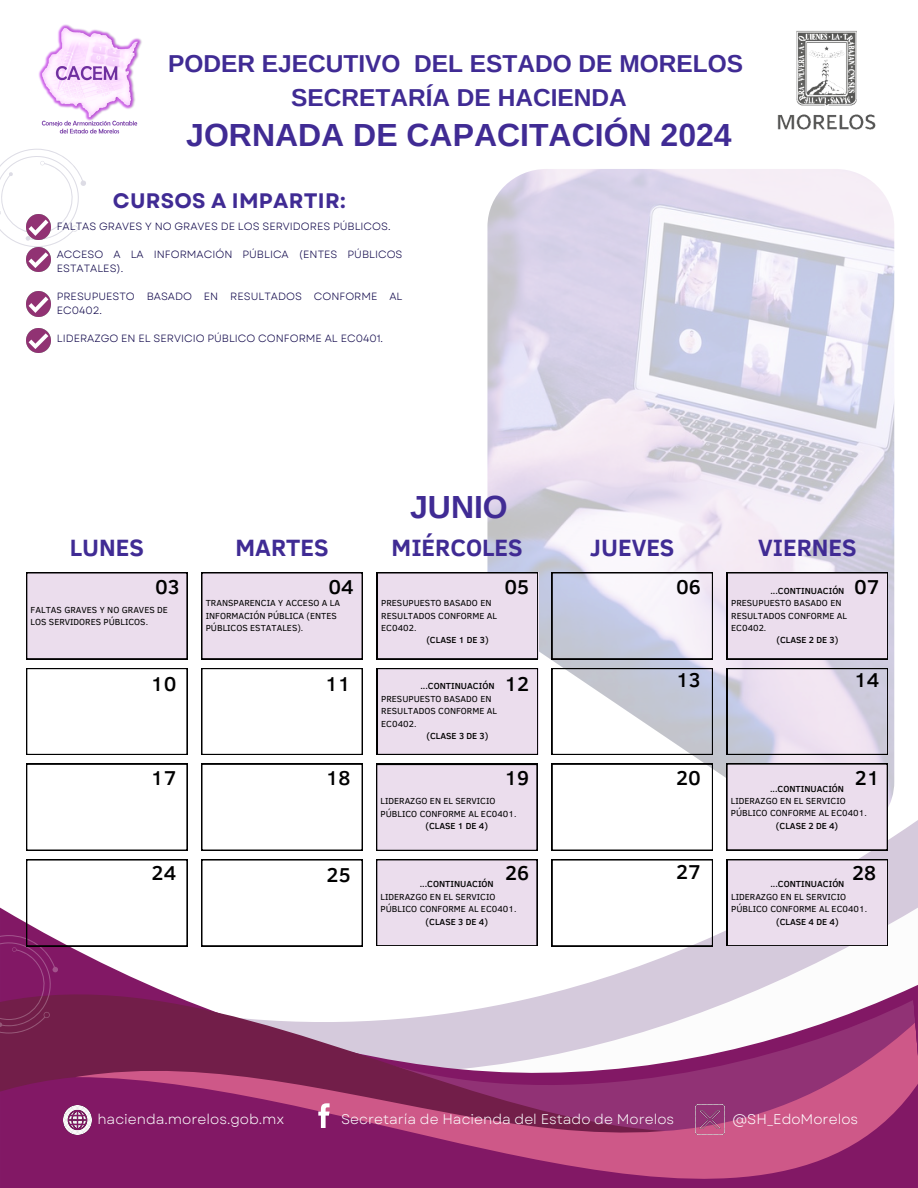
<style>
.page{position:relative;width:918px;height:1188px;background:#fff}
.page>*{position:absolute;margin:0;border:0;box-sizing:border-box;transform-origin:0 0}
.t1{font:700 31.95px "Arimo";color:#402b94}
.t2{font:700 24.45px/33.8px "Arimo";color:#402b94;text-align:center}
.t3{font:700 24.15px "Clear Sans";color:#402b94}
.t4{font:700 21px "Garet";letter-spacing:.01em;color:#402b94}
.t5{font:500 20.55px "Clear Sans";color:#000}
.t6{font:13.95px "Garet";color:#fcfcfc}
.t7{font:13.95px "Garet";color:#fff}
.t8{font:10.5px/14px "Garet";color:#0a0046}
.t9{font:9px/12.3px "Clear Sans";color:#000}
.t10{font:500 9px "Clear Sans";color:#000}
</style>
<div class="page">
<svg style="left:0;top:149px;width:86px;height:98px"></svg>
<img style="left:38px;top:24px;width:104px;height:110px">
<img style="left:777px;top:30px;width:99px;height:100px">
<img style="left:487px;top:169px;width:407px;height:592px">
<svg style="left:0;top:761px;width:918px;height:427px"></svg>
<svg style="left:74px;top:986px;width:844px;height:202px;background:#ab5e8e"></svg>
<img style="left:64px;top:1106px;width:28px;height:28px">
<svg style="left:318px;top:1103px;width:12px;height:25px"></svg>
<img style="left:695px;top:1105px;width:30px;height:29px">
<div style="left:727px;top:572px;width:161px;height:87px;background:#ebdded"></div>
<svg style="left:727px;top:668px;width:161px;height:87px;background:#d8d0e0"></svg>
<svg style="left:552px;top:572px;width:161px;height:87px"></svg>
<svg style="left:552px;top:668px;width:161px;height:87px"></svg>
<svg style="left:552px;top:764px;width:161px;height:86px"></svg>
<svg style="left:552px;top:859px;width:161px;height:87px"></svg>
<div style="left:376px;top:764px;width:161px;height:87px;background:#ebdded"></div>
<div style="left:201px;top:572px;width:161px;height:87px;background:#ebdded"></div>
<svg style="left:201px;top:668px;width:161px;height:87px"></svg>
<svg style="left:201px;top:764px;width:161px;height:86px"></svg>
<svg style="left:201px;top:859px;width:161px;height:87px"></svg>
<div style="left:26px;top:572px;width:161px;height:87px;background:#ebdded"></div>
<svg style="left:26px;top:668px;width:161px;height:87px"></svg>
<svg style="left:26px;top:764px;width:161px;height:86px"></svg>
<svg style="left:0;top:859px;width:187px;height:175px"></svg>
<div style="left:727px;top:859px;width:161px;height:87px;background:#ebdded"></div>
<div style="left:727px;top:764px;width:160px;height:86px;background:#ebdded"></div>
<div style="left:377px;top:668px;width:161px;height:87px;background:#ebdded"></div>
<div style="left:376px;top:859px;width:161px;height:87px;background:#ebdded"></div>
<div style="left:377px;top:572px;width:161px;height:87px;background:#ebdded"></div>
<img style="left:26px;top:215px;width:25px;height:24px">
<img style="left:26px;top:247px;width:25px;height:25px">
<img style="left:26px;top:291px;width:25px;height:25px">
<img style="left:26px;top:328px;width:25px;height:25px">
<p class="t2" style="left:168px;top:47px;width:577px">PODER EJECUTIVO DEL ESTADO DE MORELOS<br>SECRETARÍA DE HACIENDA</p>
<p class="t1" style="left:186px;top:117px;width:547px">JORNADA DE CAPACITACIÓN 2024</p>
<h2 class="t4" style="left:113px;top:185px;width:234px">CURSOS A IMPARTIR:</h2>
<p class="t8" style="left:57px;top:219px;width:335px">FALTAS GRAVES Y NO GRAVES DE LOS SERVIDORES PÚBLICOS.</p>
<p class="t8" style="left:57px;top:247px;width:347px">ACCESO A LA INFORMACIÓN PÚBLICA (ENTES PÚBLICOS<br>ESTATALES).</p>
<p class="t8" style="left:57px;top:289px;width:347px">PRESUPUESTO BASADO EN RESULTADOS CONFORME AL<br>EC0402.</p>
<p class="t8" style="left:57px;top:331px;width:328px">LIDERAZGO EN EL SERVICIO PÚBLICO CONFORME AL EC0401.</p>
<p class="t1" style="left:410px;top:489px;width:99px">JUNIO</p>
<p class="t3" style="left:70px;top:530px;width:76px">LUNES</p>
<p class="t3" style="left:235px;top:530px;width:95px">MARTES</p>
<p class="t3" style="left:392px;top:530px;width:133px">MIÉRCOLES</p>
<p class="t5" style="left:155px;top:571px;width:26px">03</p>
<p class="t5" style="left:328px;top:571px;width:27px">04</p>
<p class="t5" style="left:505px;top:571px;width:26px">05</p>
<h5 class="t9" style="left:31px;top:603px;width:139px">FALTAS GRAVES Y NO GRAVES DE<br>LOS SERVIDORES PÚBLICOS.</h5>
<h5 class="t9" style="left:206px;top:596px;width:136px">TRANSPARENCIA Y ACCESO A LA<br>INFORMACIÓN PÚBLICA (ENTES<br>PÚBLICOS ESTATALES).</h5>
<p class="t9" style="left:381px;top:596px;width:117px">PRESUPUESTO BASADO EN<br>RESULTADOS CONFORME AL<br>EC0402.</p>
<p class="t10" style="left:426px;top:634px;width:64px">(CLASE 1 DE 3)</p>
<p class="t5" style="left:151px;top:669px;width:27px">10</p>
<p class="t5" style="left:325px;top:669px;width:27px">11</p>
<p class="t10" style="left:420px;top:680px;width:76px">...CONTINUACIÓN</p>
<p class="t9" style="left:381px;top:692px;width:117px">PRESUPUESTO BASADO EN<br>RESULTADOS CONFORME AL<br>EC0402.</p>
<p class="t10" style="left:427px;top:729px;width:63px">(CLASE 3 DE 3)</p>
<p class="t5" style="left:505px;top:669px;width:26px">12</p>
<p class="t5" style="left:151px;top:763px;width:27px">17</p>
<p class="t5" style="left:326px;top:763px;width:26px">18</p>
<p class="t5" style="left:505px;top:763px;width:26px">19</p>
<h5 class="t9" style="left:381px;top:795px;width:137px">LIDERAZGO EN EL SERVICIO<br>PÚBLICO CONFORME AL EC0401.</h5>
<h5 class="t10" style="left:425px;top:820px;width:64px">(CLASE 1 DE 4)</h5>
<p class="t5" style="left:152px;top:858px;width:26px">24</p>
<p class="t5" style="left:327px;top:860px;width:26px">25</p>
<p class="t5" style="left:505px;top:858px;width:26px">26</p>
<p class="t10" style="left:420px;top:878px;width:76px">...CONTINUACIÓN</p>
<p class="t9" style="left:381px;top:890px;width:137px">LIDERAZGO EN EL SERVICIO<br>PÚBLICO CONFORME AL EC0401.</p>
<p class="t10" style="left:426px;top:915px;width:64px">(CLASE 3 DE 4)</p>
<p class="t3" style="left:590px;top:530px;width:86px">JUEVES</p>
<p class="t3" style="left:758px;top:530px;width:100px">VIERNES</p>
<p class="t5" style="left:676px;top:571px;width:26px">06</p>
<p class="t10" style="left:770px;top:584px;width:76px">...CONTINUACIÓN</p>
<p class="t9" style="left:731px;top:596px;width:117px">PRESUPUESTO BASADO EN<br>RESULTADOS CONFORME AL<br>EC0402.</p>
<h3 class="t10" style="left:776px;top:634px;width:63px">(CLASE 2 DE 3)</h3>
<p class="t5" style="left:854px;top:571px;width:27px">07</p>
<p class="t5" style="left:676px;top:665px;width:26px">13</p>
<p class="t5" style="left:854px;top:665px;width:27px">14</p>
<p class="t5" style="left:676px;top:763px;width:26px">20</p>
<p class="t5" style="left:676px;top:857px;width:26px">27</p>
<p class="t5" style="left:855px;top:763px;width:26px">21</p>
<h2 class="t10" style="left:770px;top:782px;width:76px">...CONTINUACIÓN</h2>
<p class="t9" style="left:731px;top:794px;width:137px">LIDERAZGO EN EL SERVICIO<br>PÚBLICO CONFORME AL EC0401.</p>
<p class="t10" style="left:776px;top:819px;width:64px">(CLASE 2 DE 4)</p>
<h2 class="t5" style="left:852px;top:858px;width:26px">28</h2>
<p class="t10" style="left:770px;top:878px;width:76px">...CONTINUACIÓN</p>
<h1 class="t9" style="left:731px;top:890px;width:137px">LIDERAZGO EN EL SERVICIO<br>PÚBLICO CONFORME AL EC0401.</h1>
<h2 class="t10" style="left:776px;top:915px;width:64px">(CLASE 4 DE 4)</h2>
<p class="t6" style="left:97px;top:1109px;width:189px">hacienda.morelos.gob.mx</p>
<p class="t6" style="left:341px;top:1109px;width:335px">Secretaría de Hacienda del Estado de Morelos</p>
<p class="t7" style="left:733px;top:1109px;width:127px">@SH_EdoMorelos</p>
</div>
